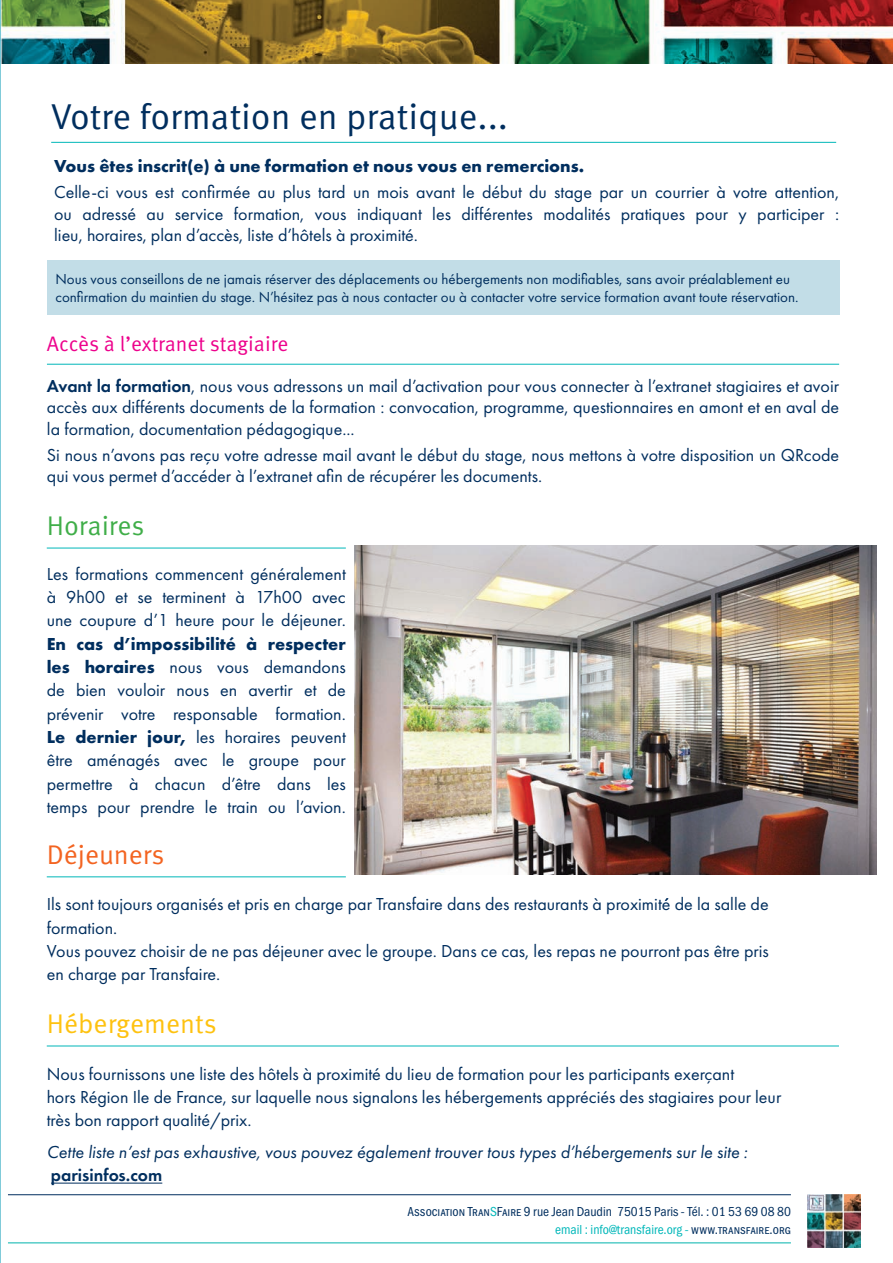
<style>
.page{position:relative;width:893px;height:1263px;background:#fff}
.page>*{position:absolute;margin:0;border:0;box-sizing:border-box;transform-origin:0 0}
.t1{font:36px "Meta Pro Norm";color:#002e5e}
.t2{font:27px "Meta Pro Norm";color:#fec210}
.t3{font:27px "Meta Pro Norm";color:#f36421}
.t4{font:27px "Meta Pro Norm";color:#40ae49}
.t5{font:21px "Meta Pro Norm";letter-spacing:-.005em;color:#ed028c}
.t6{font:18px/23.4px "Futura PT";color:#002e5e;text-align:justify}
.t7{font:italic 18px "Futura PT";color:#002e5e}
.t8{font:700 18px "Futura PT";color:#002e5e}
.t9{font:600 18px "Futura PT";color:#002e5e}
.t10{font:15px/18px "Futura PT";color:#002e5e}
.t11{font:13.5px/18px "Franklin Gothic URW Cond";color:#002e5e;text-align:right}
.s1{font-weight:600}
.s2{font-weight:700}
.s3{color:#00b7b9}
</style>
<div class="page">
<img style="left:1px;top:0;width:892px;height:64px">
<img style="left:808px;top:1194px;width:52px;height:53px">
<hr style="left:8px;top:1194px;width:783px;height:1px;background:#002e5e">
<hr style="left:8px;top:1242px;width:783px;height:1px;background:#00b3ad">
<hr style="left:0;top:0;width:1px;height:1263px;background:#0097b4">
<hr style="left:51px;top:142px;width:785px;height:1px;background:#00b7b9">
<div style="left:47px;top:260px;width:792px;height:55px;background:#c2dde7"></div>
<hr style="left:47px;top:548px;width:299px;height:1px;background:#00b7b9">
<hr style="left:47px;top:876px;width:299px;height:1px;background:#00b7b9">
<hr style="left:47px;top:1045px;width:792px;height:1px;background:#00b7b9">
<hr style="left:51px;top:1183px;width:111px;height:1px;background:#002e5e">
<img style="left:354px;top:546px;width:523px;height:329px">
<hr style="left:47px;top:364px;width:792px;height:1px;background:#00b7b9">
<h1 class="t1" style="left:51px;top:90px;width:458px">Votre formation en pratique...</h1>
<p class="t8" style="left:54px;top:154px;width:532px">Vous êtes inscrit(e) à une formation et nous vous en remercions.</p>
<p class="t6" style="left:54px;top:181px;width:786px;line-height:21.6px">Celle-ci vous est confirmée au plus tard un mois avant le début du stage par un courrier à votre attention, ou adressé au service formation, vous indiquant les différentes modalités pratiques pour y participer : lieu, horaires, plan d’accès, liste d’hôtels à proximité.</p>
<p class="t10" style="left:55px;top:270px;width:745px">Nous vous conseillons de ne jamais réserver des déplacements ou hébergements non modifiables, sans avoir préalablement eu confirmation du maintien du stage. N’hésitez pas à nous contacter ou à contacter votre service formation avant toute réservation.</p>
<p class="t5" style="left:47px;top:328px;width:243px">Accès à l’extranet stagiaire</p>
<p class="t6" style="left:47px;top:375px;width:794px;line-height:21.6px"><span class="s1">Avant la formation</span>, nous vous adressons un mail d’activation pour vous connecter à l’extranet stagiaires et avoir accès aux différents documents de la formation : convocation, programme, questionnaires en amont et en aval de la formation, documentation pédagogique...</p>
<p class="t6" style="left:47px;top:444px;width:794px;line-height:21.6px">Si nous n’avons pas reçu votre adresse mail avant le début du stage, nous mettons à votre disposition un QRcode qui vous permet d’accéder à l’extranet afin de récupérer les documents.</p>
<h2 class="t4" style="left:47px;top:505px;width:99px">Horaires</h2>
<p class="t6" style="left:47px;top:562px;width:301px">Les formations commencent généralement à 9h00 et se terminent à 17h00 avec une coupure d’1 heure pour le déjeuner.</p>
<p class="t6" style="left:47px;top:632px;width:301px"><span class="s2">En cas d’impossibilité à respecter les horaires</span> nous vous demandons de bien vouloir nous en avertir et de prévenir votre responsable formation.<br><span class="s2">Le dernier jour,</span> les horaires peuvent être aménagés avec le groupe pour permettre à chacun d’être dans les temps pour prendre le train ou l’avion.</p>
<h2 class="t3" style="left:47px;top:834px;width:119px">Déjeuners</h2>
<p class="t6" style="left:47px;top:892px;width:724px;text-align:left">Ils sont toujours organisés et pris en charge par Transfaire dans des restaurants à proximité́ de la salle de formation.<br>Vous pouvez choisir de ne pas déjeuner avec le groupe. Dans ce cas, les repas ne pourront pas être pris en charge par Transfaire.</p>
<h2 class="t2" style="left:47px;top:1003px;width:172px">Hébergements</h2>
<p class="t6" style="left:47px;top:1062px;width:736px;text-align:left">Nous fournissons une liste des hôtels à proximité du lieu de formation pour les participants exerçant<br>hors Région Ile de France, sur laquelle nous signalons les hébergements appréciés des stagiaires pour leur très bon rapport qualité/prix.</p>
<p class="t7" style="left:47px;top:1141px;width:702px">Cette liste n’est pas exhaustive, vous pouvez également trouver tous types d’hébergements sur le site :</p>
<p class="t9" style="left:51px;top:1164px;width:113px">parisinfos.com</p>
<p class="t11" style="left:407px;top:1202px;width:385px">Association Tran<span class="s3">S</span>Faire 9 rue Jean Daudin 75015 Paris - Tél. : 01 53 69 08 80 <span class="s3">email : info@transfaire.org -</span> www.transfaire.org</p>
</div>
